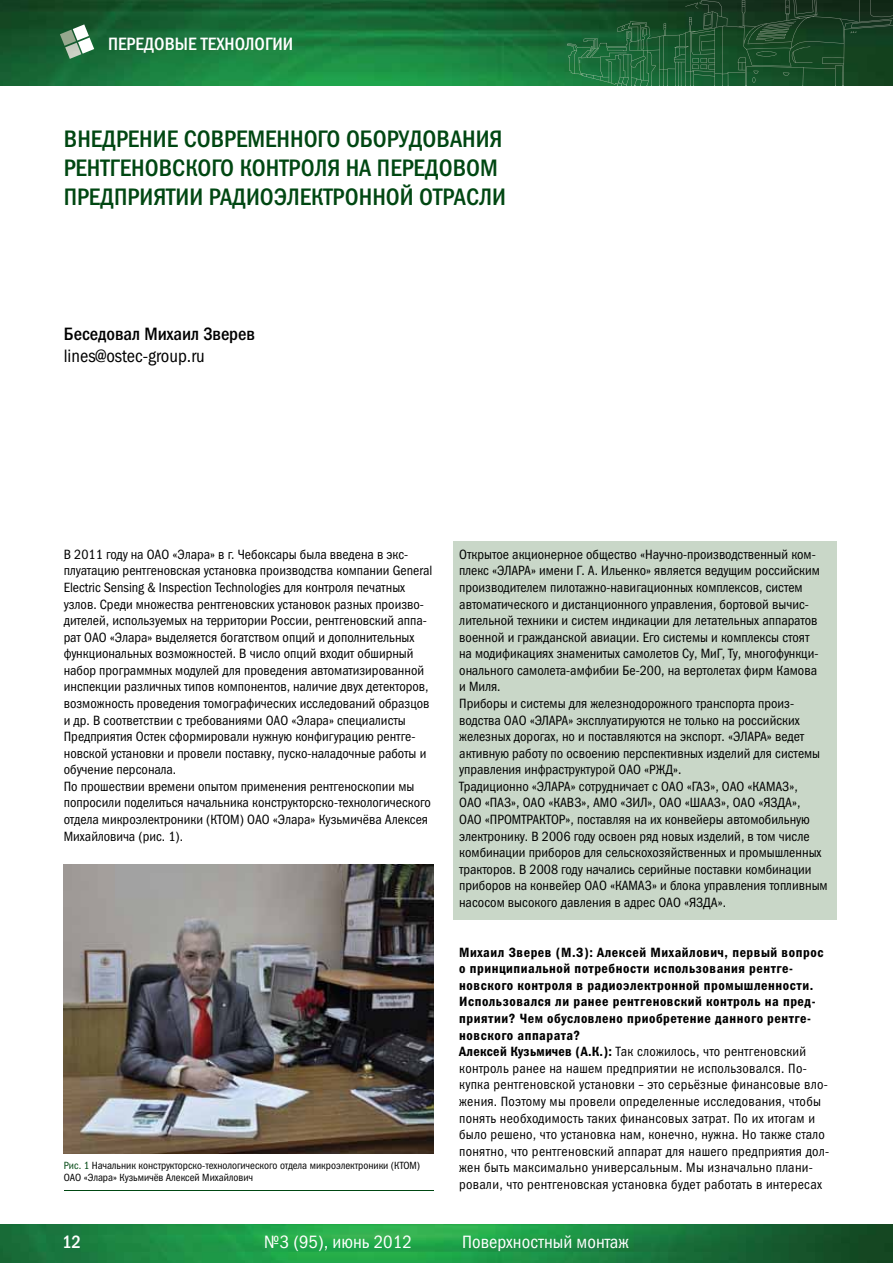
<style>
.page{position:relative;width:893px;height:1263px;background:#fff}
.page>*{position:absolute;margin:0;border:0;box-sizing:border-box;transform-origin:0 0}
.t1{font:24px/28.8px "Franklin Gothic Medi Cond C";color:#004712}
.t2{font:18px "Franklin Gothic Book Cond C";color:#fff}
.t3{font:18px "Franklin Gothic Medi Cond C";color:#fff}
.t4{font:18px "Franklin Gothic Medi Cond C";color:#000}
.t5{font:18px "Franklin Gothic Book Cond C";color:#000}
.t6{font:13.5px/16.6px "Franklin Gothic Book Cond C";color:#000}
.t7{font:13.5px/16.6px "Franklin Gothic Book Cond C";letter-spacing:.02em;color:#000}
.t8{font:13.5px/16.6px "Franklin Gothic Demi Cond C";letter-spacing:.04em;color:#000}
.t9{font:10.5px/12.6px "Franklin Gothic Book Cond C";color:#000}
.s1{color:#004712}
.s2{font-family:"Franklin Gothic Demi Cond C"}
</style>
<div class="page">
<img style="left:0;top:1225px;width:893px;height:38px">
<img style="left:0;top:0;width:893px;height:85px">
<svg style="left:617px;top:85px;width:227px;height:1px"></svg>
<img style="left:617px;top:0;width:276px;height:46px">
<img style="left:65px;top:46px;width:16px;height:13px">
<svg style="left:73px;top:24px;width:21px;height:30px"></svg>
<img style="left:60px;top:30px;width:16px;height:16px">
<div style="left:453px;top:541px;width:384px;height:378px;background:#c9d7c8"></div>
<hr style="left:64px;top:1190px;width:370px;height:1px;background:#004712">
<img style="left:64px;top:864px;width:370px;height:290px">
<h2 class="t3" style="left:108px;top:34px;width:187px">ПЕРЕДОВЫЕ ТЕХНОЛОГИИ</h2>
<h1 class="t1" style="left:64px;top:124px;width:444px">ВНЕДРЕНИЕ СОВРЕМЕННОГО ОБОРУДОВАНИЯ<br>РЕНТГЕНОВСКОГО КОНТРОЛЯ НА ПЕРЕДОВОМ<br>ПРЕДПРИЯТИИ РАДИОЭЛЕКТРОННОЙ ОТРАСЛИ</h1>
<h2 class="t4" style="left:64px;top:324px;width:193px">Беседовал Михаил Зверев</h2>
<h2 class="t5" style="left:64px;top:346px;width:143px">lines@ostec-group.ru</h2>
<p class="t6" style="left:64px;top:546px;width:370px">В 2011 году на ОАО «Элара» в г. Чебоксары была введена в экс&shy;плуатацию рентгеновская установка производства компании General Electric Sensing &amp; Inspection Technologies для контроля печатных узлов. Среди множества рентгеновских установок разных произво&shy;дителей, используемых на территории России, рентгеновский аппа&shy;рат ОАО «Элара» выделяется богатством опций и дополнительных функциональных возможностей. В число опций входит обширный набор программных модулей для проведения автоматизированной инспекции различных типов компонентов, наличие двух детекторов, возможность проведения томографических исследований образцов и др. В соответствии с требованиями ОАО «Элара» специалисты Предприятия Остек сформировали нужную конфигурацию рентге&shy;новской установки и провели поставку, пуско-наладочные работы и обучение персонала.<br>По прошествии времени опытом применения рентгеноскопии мы попросили поделиться начальника конструкторско-технологического отдела микроэлектроники (КТОМ) ОАО «Элара» Кузьмичёва Алексея Михайловича (рис. 1).</p>
<p class="t9" style="left:64px;top:1159px;width:358px"><span class="s1">Рис. 1</span> Начальник конструкторско-технологического отдела микроэлектроники (КТОМ)<br>ОАО «Элара» Кузьмичёв Алексей Михайлович</p>
<p class="t6" style="left:459px;top:546px;width:370px">Открытое акционерное общество «Научно-производственный ком&shy;плекс «ЭЛАРА» имени Г. А. Ильенко» является ведущим российским производителем пилотажно-навигационных комплексов, систем автоматического и дистанционного управления, бортовой вычис&shy;лительной техники и систем индикации для летательных аппаратов военной и гражданской авиации. Его системы и комплексы стоят<br>на модификациях знаменитых самолетов Су, МиГ, Ту, многофункци&shy;онального самолета-амфибии Бе-200, на вертолетах фирм Камова<br>и Миля.<br>Приборы и системы для железнодорожного транспорта произ&shy;водства ОАО «ЭЛАРА» эксплуатируются не только на российских железных дорогах, но и поставляются на экспорт. «ЭЛАРА» ведет активную работу по освоению перспективных изделий для системы управления инфраструктурой ОАО «РЖД».<br>Традиционно «ЭЛАРА» сотрудничает с ОАО «ГАЗ», ОАО «КАМАЗ»,<br>ОАО «ПАЗ», ОАО «КАВЗ», АМО «ЗИЛ», ОАО «ШААЗ», ОАО «ЯЗДА»,<br>ОАО «ПРОМТРАКТОР», поставляя на их конвейеры автомобильную электронику. В 2006 году освоен ряд новых изделий, в том числе комбинации приборов для сельскохозяйственных и промышленных тракторов. В 2008 году начались серийные поставки комбинации приборов на конвейер ОАО «КАМАЗ» и блока управления топливным насосом высокого давления в адрес ОАО «ЯЗДА».</p>
<p class="t8" style="left:459px;top:943px;width:366px">Михаил Зверев (М.З): Алексей Михайлович, первый вопрос о принципиальной потребности использования рентге&shy;новского контроля в радиоэлектронной промышленности.<br>Использовался ли ранее рентгеновский контроль на пред&shy;приятии? Чем обусловлено приобретение данного рентге&shy;новского аппарата?</p>
<p class="t7" style="left:459px;top:1043px;width:371px"><span class="s2">Алексей Кузьмичев (А.К.):</span> Так сложилось, что рентгеновский контроль ранее на нашем предприятии не использовался. По&shy;купка рентгеновской установки – это серьёзные финансовые вло&shy;жения. Поэтому мы провели определенные исследования, чтобы понять необходимость таких финансовых затрат. По их итогам и было решено, что установка нам, конечно, нужна. Но также стало понятно, что рентгеновский аппарат для нашего предприятия дол&shy;жен быть максимально универсальным. Мы изначально плани&shy;ровали, что рентгеновская установка будет работать в интересах</p>
<h2 class="t3" style="left:62px;top:1232px;width:21px">12</h2>
<h2 class="t2" style="left:264px;top:1232px;width:149px">№3 (95), июнь 2012</h2>
<h2 class="t2" style="left:462px;top:1232px;width:168px">Поверхностный монтаж</h2>
</div>
